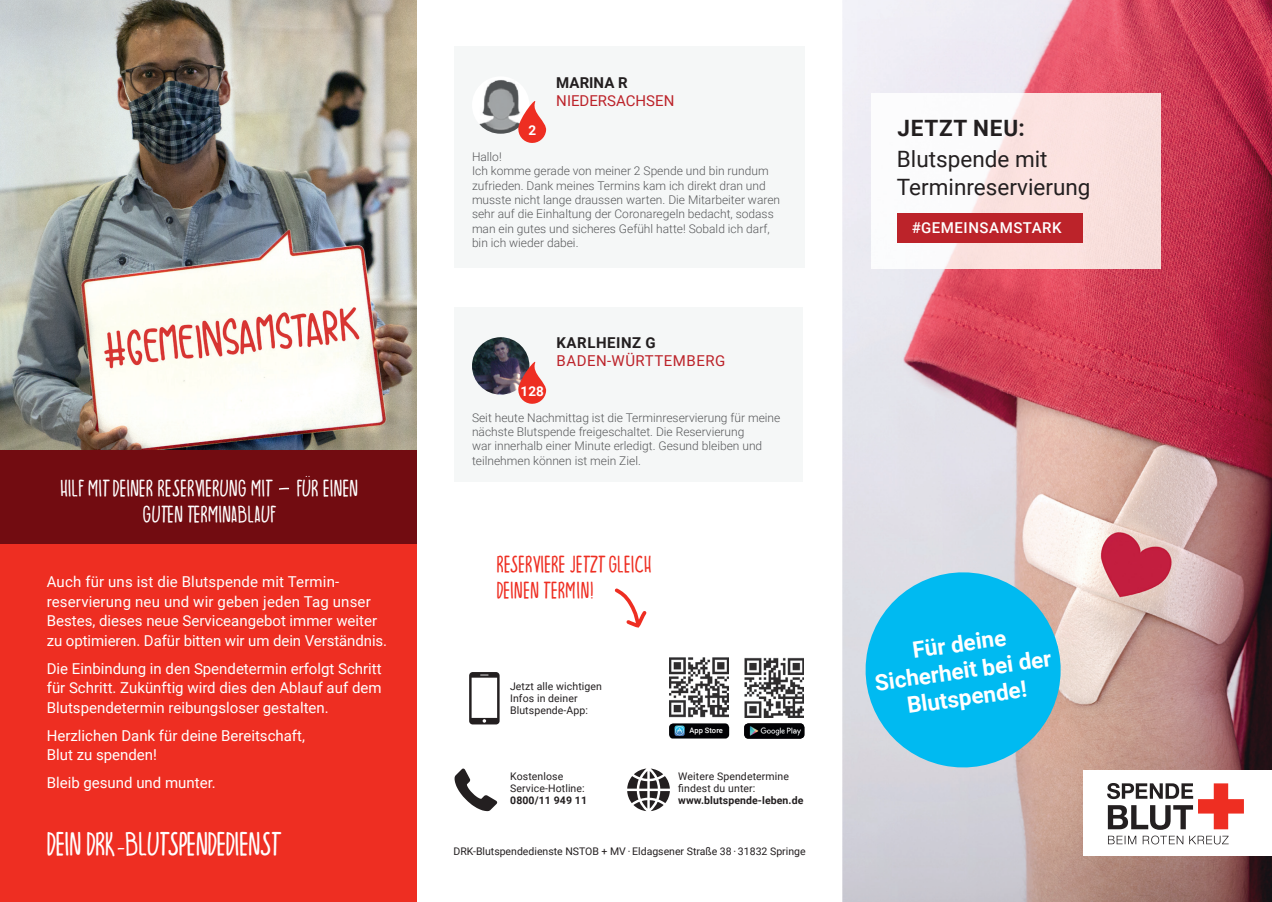
<style>
.page{position:relative;width:1272px;height:902px;background:#fff}
.page>*{position:absolute;margin:0;border:0;box-sizing:border-box;transform-origin:0 0}
.t1{font:700 22.5px/27px "Roboto";color:#fff;text-align:center}
.t2{font:22.5px/27px "Roboto";color:#231f20}
.t3{font:700 22.5px "Roboto";letter-spacing:.035em;color:#231f20}
.t4{font:21px "ES CAMPUR ENAK";color:#fff}
.t5{font:15px/19.5px "Roboto";color:#fff}
.t6{font:15px "ES CAMPUR ENAK";letter-spacing:.03em;color:#fff}
.t7{font:15px/25.5px "ES CAMPUR ENAK";letter-spacing:.03em;color:#ee2e22}
.t8{font:700 15px "Roboto";letter-spacing:.035em;color:#231f20}
.t9{font:15px "Roboto";letter-spacing:.035em;color:#bc232a}
.t10{font:500 15px "Roboto";letter-spacing:.035em;color:#fff}
.t11{font:15px "Roboto";letter-spacing:.015em;color:#bc232a}
.t12{font:700 13.5px "Roboto";color:#fff}
.t13{font:300 12px/14.4px "Roboto";color:#57585a}
.t14{font:10.5px/12px "Roboto";letter-spacing:.01em;color:#231f20}
.t15{font:700 10.5px "Roboto";letter-spacing:.01em;color:#231f20}
.t16{font:500 7.5px "Roboto";letter-spacing:.005em;color:#fff}
.s1{font-family:"Desyrel"}
</style>
<div class="page">
<img style="left:0;top:0;width:417px;height:450px">
<div style="left:0;top:450px;width:417px;height:95px;background:#720c11"></div>
<img style="left:842px;top:0;width:429px;height:901px">
<div style="left:1083px;top:770px;width:188px;height:85px;background:#fff"></div>
<svg style="left:627px;top:768px;width:43px;height:43px"></svg>
<img style="left:669px;top:657px;width:60px;height:60px">
<img style="left:744px;top:723px;width:60px;height:15px">
<img style="left:744px;top:657px;width:59px;height:60px">
<img style="left:871px;top:94px;width:289px;height:174px">
<div style="left:897px;top:213px;width:185px;height:29px;background:#bc232a"></div>
<svg style="left:856px;top:563px;width:213px;height:213px;background:#4abfe3"></svg>
<div style="left:454px;top:47px;width:350px;height:221px;background:#f5f7f7"></div>
<div style="left:454px;top:307px;width:349px;height:175px;background:#f5f7f7"></div>
<img style="left:472px;top:76px;width:57px;height:58px;border-radius:29px">
<img style="left:472px;top:337px;width:57px;height:57px;border-radius:29px">
<svg style="left:517px;top:95px;width:30px;height:48px"></svg>
<svg style="left:517px;top:356px;width:30px;height:48px"></svg>
<div style="left:0;top:544px;width:417px;height:357px;background:#ee2e22"></div>
<svg style="left:279px;top:487px;width:10px;height:2px"></svg>
<svg style="left:1108px;top:835px;width:120px;height:9px"></svg>
<svg style="left:1107px;top:783px;width:136px;height:46px"></svg>
<svg style="left:614px;top:588px;width:33px;height:40px"></svg>
<svg style="left:454px;top:768px;width:43px;height:43px"></svg>
<svg style="left:469px;top:672px;width:30px;height:52px"></svg>
<img style="left:669px;top:723px;width:60px;height:15px">
<p class="t6" style="left:60px;top:479px;width:212px">HILF MIT DEINER RESERVIERUNG MIT</p>
<p class="t6" style="left:297px;top:479px;width:63px">FUR EINEN</p>
<p class="t6" style="left:143px;top:505px;width:134px">GUTEN TERMINABLAUF</p>
<p class="t5" style="left:47px;top:571px;width:342px">Auch für uns ist die Blutspende mit Termin&shy;reservierung neu und wir geben jeden Tag unser Bestes, dieses neue Serviceangebot immer weiter zu optimieren. Dafür bitten wir um dein Verständnis.</p>
<p class="t5" style="left:47px;top:658px;width:336px;text-align:justify">Die Einbindung in den Spendetermin erfolgt Schritt für Schritt. Zukünftig wird dies den Ablauf auf dem Blutspendetermin reibungsloser gestalten.</p>
<p class="t5" style="left:47px;top:725px;width:260px">Herzlichen Dank für deine Bereitschaft,<br>Blut zu spenden!</p>
<p class="t5" style="left:47px;top:772px;width:170px">Bleib gesund und munter.</p>
<h2 class="t4" style="left:47px;top:831px;width:234px">DEIN DRK<span class="s1">-</span>BLUTSPENDEDIENST</h2>
<p class="t12" style="left:528px;top:121px;width:9px">2</p>
<p class="t8" style="left:556px;top:72px;width:73px">MARINA R</p>
<p class="t11" style="left:556px;top:90px;width:120px">NIEDERSACHSEN</p>
<p class="t13" style="left:472px;top:149px;width:310px">Hallo!<br>Ich komme gerade von meiner 2 Spende und bin rundum zufrieden. Dank meines Termins kam ich direkt dran und musste nicht lange draussen warten. Die Mitarbeiter waren sehr auf die Einhaltung der Coronaregeln bedacht, sodass man ein gutes und sicheres Gefühl hatte! Sobald ich darf, bin ich wieder dabei.</p>
<p class="t12" style="left:520px;top:381px;width:25px">128</p>
<p class="t8" style="left:556px;top:332px;width:101px">KARLHEINZ G</p>
<p class="t9" style="left:556px;top:350px;width:170px">BADEN-WÜRTTEMBERG</p>
<p class="t13" style="left:472px;top:409px;width:310px">Seit heute Nachmittag ist die Terminreservierung für meine nächste Blutspende freigeschaltet. Die Reservierung<br>war innerhalb einer Minute erledigt. Gesund bleiben und teilnehmen können ist mein Ziel.</p>
<p class="t7" style="left:496px;top:553px;width:156px">RESERVIERE JETZT GLEICH<br>DEINEN TERMIN!</p>
<p class="t14" style="left:510px;top:680px;width:93px">Jetzt alle wichtigen<br>Infos in deiner<br>Blutspende-App:</p>
<p class="t14" style="left:510px;top:770px;width:76px">Kostenlose<br>Service-Hotline:</p>
<p class="t15" style="left:510px;top:793px;width:78px">0800/11 949 11</p>
<p class="t16" style="left:689px;top:725px;width:35px">App Store</p>
<p class="t14" style="left:678px;top:770px;width:112px">Weitere Spendetermine findest du unter:</p>
<p class="t15" style="left:678px;top:793px;width:127px">www.blutspende-leben.de</p>
<p class="t14" style="left:453px;top:845px;width:353px">DRK-Blutspendedienste NSTOB + MV · Eldagsener Straße 38 · 31832 Springe</p>
<h1 class="t3" style="left:897px;top:112px;width:129px">JETZT NEU:</h1>
<h1 class="t2" style="left:896px;top:145px;width:195px">Blutspende mit<br>Terminreservierung</h1>
<p class="t10" style="left:911px;top:217px;width:151px">#GEMEINSAMSTARK</p>
<h1 class="t1" style="left:869px;top:641px;width:179px;rotate:-8deg">Für deine<br>Sicherheit bei der<br>Blutspende!</h1>
</div>
